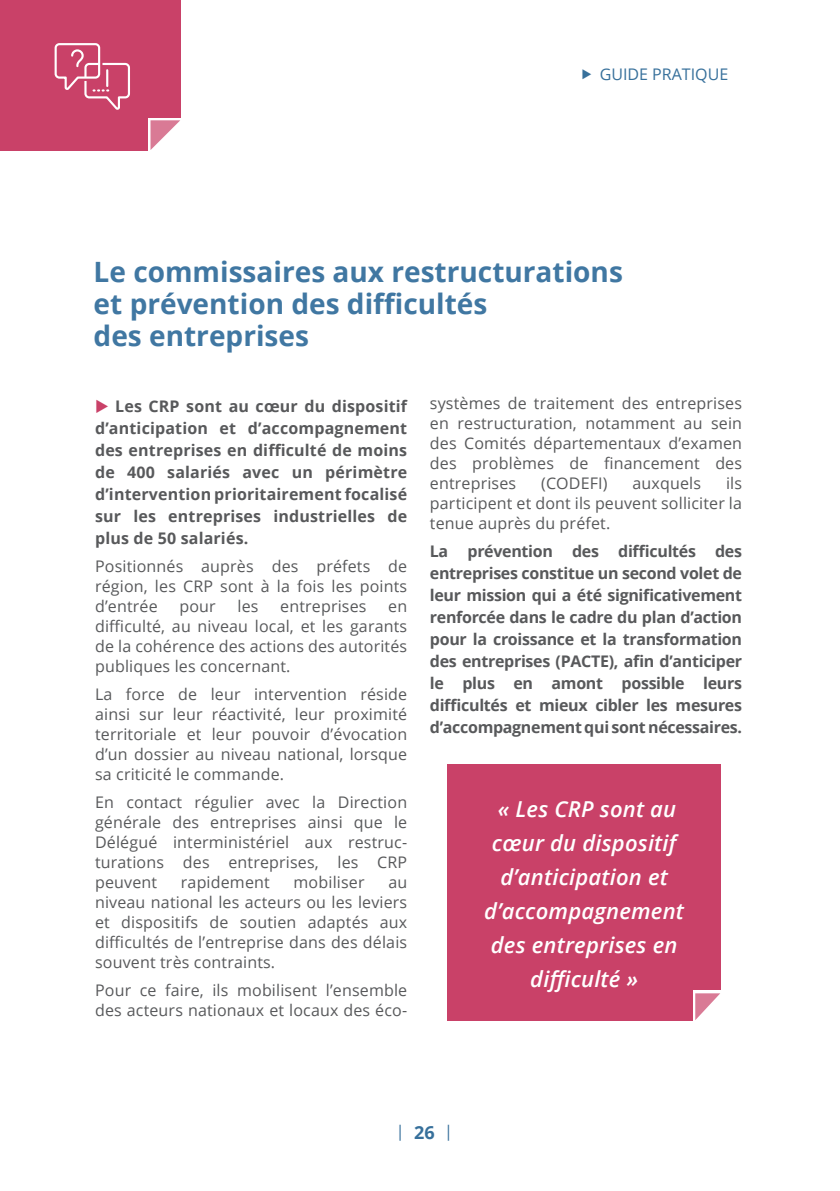
<style>
.page{position:relative;width:840px;height:1191px;background:#fff}
.page>*{position:absolute;margin:0;border:0;box-sizing:border-box;transform-origin:0 0}
.t1{font:700 28px/32px "Open Sans";color:#4077a2}
.t2{font:italic 600 22px/34px "Open Sans";letter-spacing:.01em;color:#fff;text-align:center}
.t3{font:16px/20px "Open Sans";letter-spacing:.01em;color:#58595b;text-align:justify}
.t4{font:700 16px/22px "Open Sans";letter-spacing:-.005em;color:#58595b;text-align:justify}
.t5{font:16px "Open Sans";color:#37709b}
.s1{color:#c94168}
.s2{font-weight:700;font-size:18px}
</style>
<div class="page">
<div style="left:0;top:0;width:180px;height:150px;background:#c94168"></div>
<div style="left:148px;top:118px;width:33px;height:34px;background:#fff"></div>
<svg style="left:150px;top:120px;width:30px;height:30px"></svg>
<svg style="left:54px;top:43px;width:76px;height:67px"></svg>
<div style="left:446px;top:764px;width:274px;height:256px;background:#c94168"></div>
<div style="left:692px;top:990px;width:28px;height:33px;background:#fff"></div>
<svg style="left:695px;top:993px;width:24px;height:27px"></svg>
<p class="t5" style="left:599px;top:64px;width:130px">GUIDE PRATIQUE</p>
<h1 class="t1" style="left:94px;top:255px;width:530px">Le commissaires aux restructurations et prévention des difficultés<br>des entreprises</h1>
<p class="t4" style="left:95px;top:395px;width:313px"><span class="s1">◆</span> Les CRP sont au cœur du dispositif d’anticipation et d’accompagnement des entreprises en difficulté de moins de 400 salariés avec un périmètre d’intervention prioritairement focalisé sur les entreprises industrielles de plus de 50 salariés.</p>
<p class="t3" style="left:95px;top:556px;width:313px">Positionnés auprès des préfets de région, les CRP sont à la fois les points d’entrée</p>
<p class="t3" style="left:179px;top:596px;width:38px">pour</p>
<p class="t3" style="left:237px;top:596px;width:22px">les</p>
<p class="t3" style="left:280px;top:596px;width:88px">entreprises</p>
<p class="t3" style="left:95px;top:596px;width:313px;text-indent:293px">en difficulté, au niveau local, et les garants de la cohérence des actions des autorités publiques les concernant.</p>
<p class="t3" style="left:95px;top:684px;width:313px">La force de leur intervention réside ainsi sur leur réactivité, leur proximité territoriale et leur pouvoir d’évocation d’un dossier au niveau national, lorsque sa criticité le commande.</p>
<p class="t3" style="left:95px;top:792px;width:313px">En contact régulier avec la Direction générale des entreprises ainsi que le Délégué interministériel aux restruc&shy;turations des entreprises, les CRP peuvent</p>
<p class="t3" style="left:181px;top:872px;width:90px">rapidement</p>
<p class="t3" style="left:293px;top:872px;width:72px">mobiliser</p>
<p class="t3" style="left:95px;top:872px;width:313px;text-indent:293px">au niveau national les acteurs ou les leviers et dispositifs de soutien adaptés aux difficultés de l’entreprise dans des délais souvent très contraints.</p>
<p class="t3" style="left:95px;top:980px;width:313px">Pour ce faire, ils mobilisent l’ensemble des acteurs nationaux et locaux des éco-</p>
<p class="t3" style="left:429px;top:393px;width:313px">systèmes de traitement des entreprises en restructuration, notamment au sein des Comités départementaux d’examen des problèmes de financement des entreprises</p>
<p class="t3" style="left:429px;top:473px;width:313px;text-indent:296px">ils participent et dont ils peuvent solliciter la tenue auprès du préfet.</p>
<p class="t4" style="left:429px;top:540px;width:313px">La prévention des difficultés des entreprises constitue un second volet de leur mission qui a été significativement renforcée dans le cadre du plan d’action pour la croissance et la transformation des entreprises (PACTE), afin d’anticiper le plus en amont possible leurs difficultés et mieux cibler les mesures d’accompagnement qui sont nécessaires.</p>
<p class="t3" style="left:541px;top:473px;width:68px">(CODEFI)</p>
<p class="t3" style="left:632px;top:473px;width:70px">auxquels</p>
<h2 class="t2" style="left:484px;top:791px;width:201px">« Les CRP sont au cœur du dispositif d’anticipation et d’accompagnement des entreprises en difficulté »</h2>
<p class="t5" style="left:395px;top:1120px;width:58px">| <span class="s2">26</span> |</p>
</div>
